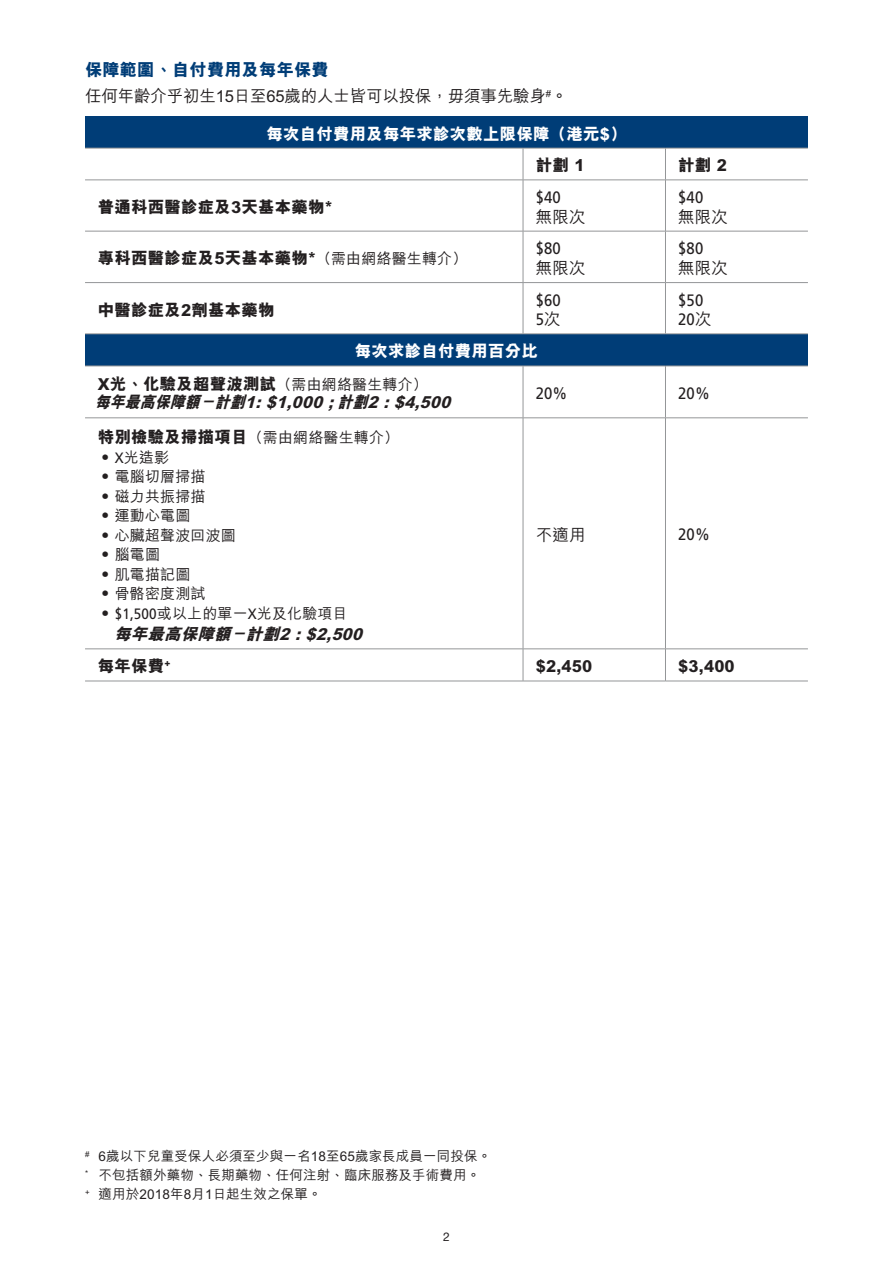
<style>
.page{position:relative;width:893px;height:1263px;background:#fff}
.page>*{position:absolute;margin:0;border:0;box-sizing:border-box;transform-origin:0 0}
.t1{font:800 17.25px "M Hei HK";letter-spacing:.01em;color:#003d77}
.t2{font:800 16.5px "M Hei HK";letter-spacing:.01em;color:#231f20}
.t3{font:800 16.5px/32.1px "M Hei HK";letter-spacing:.01em;color:#fff}
.t4{font:500 16.5px "M Hei HK";letter-spacing:-.01em;color:#231f20}
.t5{font:16.5px/19.5px "Frutiger LT Std";letter-spacing:.01em;color:#231f20;scale:.9 1}
.t6{font:italic 800 16.5px "M Hei HK";color:#231f20;scale:.9 1}
.t7{font:italic 800 16.5px "M Hei HK";color:#231f20}
.t8{font:500 15px "M Hei HK";letter-spacing:.01em;color:#231f20}
.t9{font:500 13.5px/19px "M Hei HK";letter-spacing:.01em;color:#231f20}
.t10{font:12px "Helvetica Neue LT Std";color:#231f20}
.s1{font-weight:500;font-size:15px}
.s2{font-family:"M Hei HK";font-weight:500}
.s3{color:#231f20}
.s4{font-weight:500;font-size:15px;color:#231f20}
.s5{font-weight:800;font-size:16.5px}
.s6{font-family:"Frutiger LT Std";font-weight:400}
</style>
<div class="page">
<div style="left:85px;top:334px;width:723px;height:32px;background:#003d77"></div>
<hr style="left:85px;top:366px;width:438px;height:1px;background:#949698">
<hr style="left:523px;top:366px;width:1px;height:52px;background:#949698">
<hr style="left:523px;top:366px;width:142px;height:1px;background:#949698">
<hr style="left:665px;top:366px;width:1px;height:52px;background:#949698">
<hr style="left:665px;top:366px;width:143px;height:1px;background:#949698">
<hr style="left:85px;top:418px;width:438px;height:1px;background:#949698">
<hr style="left:523px;top:418px;width:142px;height:1px;background:#949698">
<hr style="left:665px;top:418px;width:143px;height:1px;background:#949698">
<hr style="left:523px;top:418px;width:1px;height:231px;background:#949698">
<hr style="left:523px;top:649px;width:1px;height:32px;background:#949698">
<hr style="left:665px;top:418px;width:1px;height:231px;background:#949698">
<hr style="left:665px;top:649px;width:1px;height:32px;background:#949698">
<hr style="left:85px;top:649px;width:438px;height:1px;background:#949698">
<hr style="left:85px;top:681px;width:438px;height:1px;background:#949698">
<hr style="left:523px;top:649px;width:142px;height:1px;background:#949698">
<hr style="left:665px;top:649px;width:143px;height:1px;background:#949698">
<hr style="left:523px;top:681px;width:142px;height:1px;background:#949698">
<hr style="left:665px;top:681px;width:143px;height:1px;background:#949698">
<div style="left:85px;top:116px;width:723px;height:32px;background:#003d77"></div>
<hr style="left:85px;top:148px;width:438px;height:1px;background:#949698">
<hr style="left:523px;top:148px;width:1px;height:32px;background:#949698">
<hr style="left:523px;top:148px;width:142px;height:1px;background:#949698">
<hr style="left:665px;top:148px;width:1px;height:32px;background:#949698">
<hr style="left:665px;top:148px;width:143px;height:1px;background:#949698">
<hr style="left:85px;top:180px;width:438px;height:1px;background:#949698">
<hr style="left:85px;top:231px;width:438px;height:1px;background:#949698">
<hr style="left:523px;top:180px;width:1px;height:51px;background:#949698">
<hr style="left:523px;top:231px;width:1px;height:51px;background:#949698">
<hr style="left:523px;top:180px;width:142px;height:1px;background:#949698">
<hr style="left:523px;top:231px;width:142px;height:1px;background:#949698">
<hr style="left:665px;top:180px;width:1px;height:51px;background:#949698">
<hr style="left:665px;top:231px;width:1px;height:51px;background:#949698">
<hr style="left:665px;top:180px;width:143px;height:1px;background:#949698">
<hr style="left:665px;top:231px;width:143px;height:1px;background:#949698">
<hr style="left:85px;top:282px;width:438px;height:1px;background:#949698">
<hr style="left:523px;top:282px;width:142px;height:1px;background:#949698">
<hr style="left:665px;top:282px;width:143px;height:1px;background:#949698">
<hr style="left:523px;top:283px;width:1px;height:51px;background:#949698">
<hr style="left:665px;top:283px;width:1px;height:51px;background:#949698">
<hr style="left:85px;top:334px;width:438px;height:1px;background:#949698">
<hr style="left:523px;top:334px;width:142px;height:1px;background:#949698">
<hr style="left:665px;top:334px;width:143px;height:1px;background:#949698">
<p class="t1" style="left:85px;top:61px;width:245px">保障範圍、自付費用及每年保費</p>
<p class="t4" style="left:85px;top:84px;width:484px">任何年齡介乎初生15日至65歲的人士皆可以投保，毋須事先驗身<sup>#</sup>。</p>
<p class="t3" style="left:266px;top:117px;width:362px">每次自付費用及每年求診次數上限保障（港元$）</p>
<p class="t2" style="left:536px;top:157px;width:50px">計劃 1</p>
<p class="t2" style="left:678px;top:157px;width:50px">計劃 2</p>
<p class="t2" style="left:98px;top:198px;width:236px">普通科西醫診症及3天基本藥物*</p>
<p class="t5" style="left:536px;top:188px;width:29px">$40</p>
<p class="t4" style="left:536px;top:205px;width:51px">無限次</p>
<p class="t5" style="left:678px;top:188px;width:29px">$40</p>
<p class="t4" style="left:678px;top:205px;width:51px">無限次</p>
<p class="t2" style="left:98px;top:250px;width:371px">專科西醫診症及5天基本藥物*<span class="s1">（需由網絡醫生轉介）</span></p>
<p class="t5" style="left:536px;top:239px;width:29px">$80</p>
<p class="t4" style="left:536px;top:256px;width:51px">無限次</p>
<p class="t5" style="left:678px;top:239px;width:29px">$80</p>
<p class="t4" style="left:678px;top:256px;width:51px">無限次</p>
<p class="t2" style="left:98px;top:301px;width:178px">中醫診症及2劑基本藥物</p>
<p class="t5" style="left:536px;top:290px;width:29px">$60<br>5<span class="s2">次</span></p>
<p class="t5" style="left:678px;top:290px;width:39px">$50<br>20<span class="s2">次</span></p>
<p class="t3" style="left:98px;top:335px;width:442px;text-indent:257px">每次求診自付費用百分比<br><span class="s3">X光、化驗及超聲波測試</span><span class="s4">（需由網絡醫生轉介）</span></p>
<p class="t5" style="left:536px;top:383px;width:37px">20%</p>
<p class="t5" style="left:678px;top:383px;width:37px">20%</p>
<p class="t6" style="left:95px;top:394px;width:401px">每年最高保障額－計劃1: $1,000 ; 計劃2 : $4,500</p>
<p class="t8" style="left:98px;top:427px;width:303px"><span class="s5">特別檢驗及掃描項目</span>（需由網絡醫生轉介）</p>
<p class="t8" style="left:98px;top:446px;width:73px">•<span class="s6">X</span>光造影</p>
<p class="t8" style="left:98px;top:466px;width:109px">•電腦切層掃描</p>
<p class="t8" style="left:98px;top:485px;width:109px">•磁力共振掃描</p>
<p class="t8" style="left:98px;top:505px;width:94px">•運動心電圖</p>
<p class="t8" style="left:98px;top:524px;width:140px">•心臟超聲波回波圖</p>
<p class="t8" style="left:98px;top:544px;width:64px">•腦電圖</p>
<p class="t8" style="left:98px;top:563px;width:94px">•肌電描記圖</p>
<p class="t8" style="left:98px;top:583px;width:109px">•骨骼密度測試</p>
<p class="t8" style="left:98px;top:602px;width:251px">•<span class="s6">$1,500</span>或以上的單一<span class="s6">X</span>光及化驗項目</p>
<p class="t7" style="left:114px;top:626px;width:254px">每年最高保障額－計劃2 : $2,500</p>
<p class="t4" style="left:536px;top:523px;width:51px">不適用</p>
<p class="t5" style="left:678px;top:525px;width:37px">20%</p>
<p class="t2" style="left:98px;top:658px;width:74px">每年保費<sup>+</sup></p>
<p class="t2" style="left:536px;top:658px;width:58px">$2,450</p>
<p class="t2" style="left:678px;top:658px;width:58px">$3,400</p>
<p class="t9" style="left:85px;top:1145px;width:408px"><sup>#</sup> 6歲以下兒童受保人必須至少與一名18至65歲家長成員一同投保。<sup>*</sup> 不包括額外藥物、長期藥物、任何注射、臨床服務及手術費用。<br><sup>+</sup> 適用於2018年8月1日起生效之保單。</p>
<p class="t10" style="left:443px;top:1229px;width:8px">2</p>
</div>
